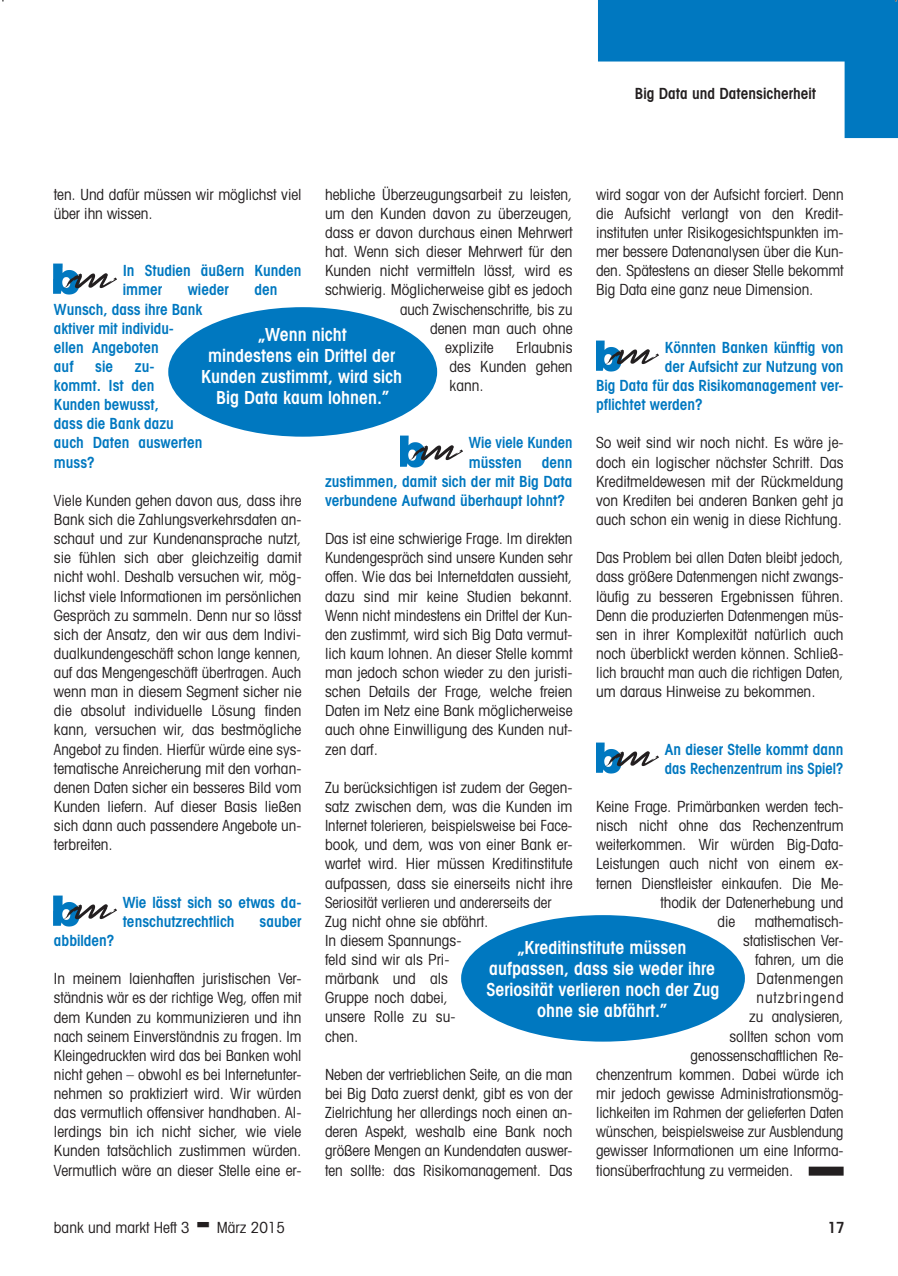
<style>
.page{position:relative;width:898px;height:1276px;background:#fff}
.page>*{position:absolute;margin:0;border:0;box-sizing:border-box;transform-origin:0 0}
.t1{font:600 condensed 18px/21px "Avant Garde";color:#fff;text-align:center}
.t2{font:condensed 15.3px/19.2px "Avant Garde";color:#231f20;text-align:justify}
.t3{font:600 condensed 15.3px/19.2px "Avant Garde";color:#0078c0}
.t4{font:condensed 15.3px/19.2px "Avant Garde";color:#231f20;text-align:justify;scale:.96 1}
.t5{font:condensed 15.3px "Avant Garde";color:#231f20;scale:.95 1}
.t6{font:600 condensed 15.3px "Avant Garde";color:#231f20}
.t7{font:600 condensed 15.3px/19.2px "Avant Garde";color:#0078c0;scale:.96 1}
.t8{font:condensed 15.3px "Avant Garde";letter-spacing:.055em;color:#231f20}
.t9{font:condensed 15.3px "Avant Garde";letter-spacing:.025em;color:#231f20}
</style>
<div class="page">
<img style="left:54px;top:264px;width:24px;height:31px">
<img style="left:61px;top:271px;width:56px;height:19px">
<img style="left:54px;top:895px;width:24px;height:31px">
<img style="left:61px;top:903px;width:56px;height:19px">
<div style="left:809px;top:1167px;width:35px;height:9px;background:#231f20"></div>
<img style="left:596px;top:340px;width:24px;height:31px">
<img style="left:603px;top:348px;width:56px;height:19px">
<img style="left:596px;top:742px;width:24px;height:31px">
<img style="left:603px;top:749px;width:56px;height:20px">
<img style="left:400px;top:436px;width:24px;height:31px">
<img style="left:407px;top:443px;width:56px;height:20px">
<div style="left:168px;top:307px;width:269px;height:130px;background:#0078c0;border-radius:50%"></div>
<div style="left:461px;top:915px;width:284px;height:127px;background:#0078c0;border-radius:50%"></div>
<svg style="left:598px;top:0;width:300px;height:138px"></svg>
<p class="t6" style="left:635px;top:84px;width:183px">Big Data und Datensicherheit</p>
<p class="t2" style="left:325px;top:184px;width:249px">hebliche Überzeugungsarbeit zu leisten,</p>
<p class="t2" style="left:325px;top:203px;width:249px">um den Kunden davon zu überzeugen,</p>
<p class="t2" style="left:325px;top:223px;width:249px">dass er davon durchaus einen Mehrwert</p>
<p class="t2" style="left:325px;top:242px;width:249px">hat. Wenn sich dieser Mehrwert für den</p>
<p class="t2" style="left:325px;top:261px;width:249px">Kunden nicht vermitteln lässt, wird es</p>
<p class="t2" style="left:325px;top:280px;width:249px">schwierig. Möglicherweise gibt es jedoch</p>
<p class="t2" style="left:400px;top:299px;width:174px">auch Zwischenschritte, bis zu</p>
<p class="t2" style="left:430px;top:318px;width:144px">denen man auch ohne</p>
<p class="t2" style="left:445px;top:337px;width:50px">explizite</p>
<p class="t2" style="left:596px;top:184px;width:249px">wird sogar von der Aufsicht forciert. Denn die Aufsicht verlangt von den Kredit&shy;instituten unter Risikogesichtspunkten im&shy;mer bessere Datenanalysen über die Kun&shy;den. Spätestens an dieser Stelle bekommt Big Data eine ganz neue Dimension.</p>
<p class="t2" style="left:54px;top:184px;width:249px">ten. Und dafür müssen wir möglichst viel über ihn wissen.</p>
<p class="t3" style="left:123px;top:261px;width:180px">In Studien äußern Kunden immer</p>
<p class="t3" style="left:188px;top:280px;width:43px">wieder</p>
<p class="t3" style="left:254px;top:280px;width:25px">den</p>
<p class="t3" style="left:54px;top:299px;width:150px">Wunsch, dass ihre Bank aktiver mit individu&shy;ellen Angeboten<br>auf</p>
<p class="t1" style="left:201px;top:324px;width:203px">„Wenn nicht<br>mindestens ein Drittel der<br>Kunden zustimmt, wird sich<br>Big Data kaum lohnen.”</p>
<p class="t3" style="left:665px;top:337px;width:180px">Könnten Banken künftig von</p>
<p class="t3" style="left:665px;top:357px;width:180px">der Aufsicht zur Nutzung von</p>
<p class="t3" style="left:596px;top:376px;width:249px">Big Data für das Risikomanagement ver-</p>
<p class="t3" style="left:596px;top:395px;width:108px">pflichtet werden?</p>
<p class="t2" style="left:596px;top:433px;width:249px">So weit sind wir noch nicht. Es wäre je&shy;doch ein logischer nächster Schritt. Das Kreditmeldewesen mit der Rückmeldung von Krediten bei anderen Banken geht ja auch schon ein wenig in diese Richtung.</p>
<p class="t4" style="left:596px;top:548px;width:259px">Das Problem bei allen Daten bleibt jedoch, dass größere Datenmengen nicht zwangs&shy;läufig zu besseren Ergebnissen führen.<br>Denn die produzierten Datenmengen müs&shy;sen in ihrer Komplexität natürlich auch noch überblickt werden können. Schließ&shy;lich braucht man auch die richtigen Daten, um daraus Hinweise zu bekommen.</p>
<p class="t2" style="left:450px;top:337px;width:124px;text-indent:67px">Erlaubnis des Kunden gehen kann.</p>
<p class="t3" style="left:95px;top:357px;width:19px">sie</p>
<p class="t3" style="left:54px;top:357px;width:150px;text-indent:81px">zu&shy;kommt. Ist den<br>Kunden bewusst,<br>dass die Bank dazu auch Daten auswerten muss?</p>
<p class="t2" style="left:54px;top:490px;width:249px">Viele Kunden gehen davon aus, dass ihre Bank sich die Zahlungsverkehrsdaten an&shy;schaut und zur Kundenansprache nutzt, sie fühlen sich aber gleichzeitig damit nicht wohl. Deshalb versuchen wir, mög&shy;lichst viele Informationen im persönlichen Gespräch zu sammeln. Denn nur so lässt sich der Ansatz, den wir aus dem Indivi&shy;dualkundengeschäft schon lange kennen, auf das Mengengeschäft übertragen. Auch wenn man in diesem Segment sicher nie die absolut individuelle Lösung finden kann, versuchen wir, das bestmögliche Angebot zu finden. Hierfür würde eine sys&shy;tematische Anreicherung mit den vorhan&shy;denen Daten sicher ein besseres Bild vom Kunden liefern. Auf dieser Basis ließen sich dann auch passendere Angebote un&shy;terbreiten.</p>
<p class="t7" style="left:469px;top:433px;width:110px">Wie viele Kunden müssten</p>
<p class="t3" style="left:325px;top:452px;width:249px;text-align:justify;text-indent:217px">denn zustimmen, damit sich der mit Big Data verbundene Aufwand überhaupt lohnt?</p>
<p class="t2" style="left:325px;top:529px;width:249px">Das ist eine schwierige Frage. Im direkten Kundengespräch sind unsere Kunden sehr offen. Wie das bei Internetdaten aussieht, dazu sind mir keine Studien bekannt.<br>Wenn nicht mindestens ein Drittel der Kun&shy;den zustimmt, wird sich Big Data vermut&shy;lich kaum lohnen. An dieser Stelle kommt man jedoch schon wieder zu den juristi&shy;schen Details der Frage, welche freien Daten im Netz eine Bank möglicherweise auch ohne Einwilligung des Kunden nut&shy;zen darf.</p>
<p class="t2" style="left:325px;top:777px;width:249px;text-align:left">Zu berücksichtigen ist zudem der Gegen&shy;satz zwischen dem, was die Kunden im<br>Internet tolerieren, beispielsweise bei Face&shy;book, und dem, was von einer Bank er&shy;wartet wird. Hier müssen Kreditinstitute aufpassen, dass sie einerseits nicht ihre<br>Seriosität verlieren und andererseits der<br>Zug nicht ohne sie abfährt.<br>In diesem Spannungs-<br>feld sind wir als Pri-<br>märbank und als<br>Gruppe noch dabei,<br>unsere Rolle zu su-<br>chen.</p>
<p class="t2" style="left:325px;top:1064px;width:249px">Neben der vertrieblichen Seite, an die man bei Big Data zuerst denkt, gibt es von der Zielrichtung her allerdings noch einen an&shy;deren Aspekt, weshalb eine Bank noch größere Mengen an Kundendaten auswer&shy;ten sollte: das Risikomanagement. Das</p>
<p class="t3" style="left:665px;top:739px;width:180px">An dieser Stelle kommt dann das Rechenzentrum ins Spiel?</p>
<p class="t2" style="left:596px;top:797px;width:249px">Keine Frage. Primärbanken werden tech-</p>
<p class="t2" style="left:596px;top:816px;width:249px">nisch nicht ohne das Rechenzentrum</p>
<p class="t2" style="left:596px;top:835px;width:249px">weiterkommen. Wir würden Big-Data-</p>
<p class="t2" style="left:596px;top:854px;width:249px">Leistungen auch nicht von einem ex-</p>
<p class="t2" style="left:596px;top:873px;width:249px">ternen Dienstleister einkaufen. Die Me-</p>
<p class="t2" style="left:661px;top:892px;width:184px">thodik der Datenerhebung und</p>
<p class="t2" style="left:718px;top:911px;width:19px">die</p>
<p class="t2" style="left:755px;top:911px;width:90px">mathematisch-</p>
<p class="t2" style="left:743px;top:930px;width:102px">statistischen Ver-</p>
<p class="t2" style="left:755px;top:950px;width:90px">fahren, um die</p>
<p class="t9" style="left:757px;top:969px;width:88px">Datenmengen</p>
<p class="t8" style="left:757px;top:988px;width:88px">nutzbringend</p>
<p class="t2" style="left:749px;top:1007px;width:96px">zu analysieren,</p>
<p class="t2" style="left:730px;top:1026px;width:116px">sollten schon vom</p>
<p class="t2" style="left:691px;top:1045px;width:155px">genossenschaftlichen Re-</p>
<p class="t2" style="left:596px;top:1064px;width:249px">chenzentrum kommen. Dabei würde ich</p>
<p class="t2" style="left:596px;top:1083px;width:249px">mir jedoch gewisse Administrationsmög-</p>
<p class="t2" style="left:596px;top:1103px;width:249px">lichkeiten im Rahmen der gelieferten Daten</p>
<p class="t5" style="left:596px;top:1122px;width:262px">wünschen, beispielsweise zur Ausblendung</p>
<p class="t2" style="left:596px;top:1141px;width:248px">gewisser Informationen um eine Informa-</p>
<p class="t2" style="left:596px;top:1160px;width:199px">tionsüberfrachtung zu vermeiden.</p>
<p class="t3" style="left:123px;top:892px;width:180px">Wie lässt sich so etwas da&shy;tenschutzrechtlich</p>
<p class="t3" style="left:260px;top:912px;width:43px">sauber</p>
<p class="t3" style="left:54px;top:931px;width:62px">abbilden?</p>
<p class="t2" style="left:54px;top:969px;width:249px">In meinem laienhaften juristischen Ver&shy;ständnis wär es der richtige Weg, offen mit dem Kunden zu kommunizieren und ihn nach seinem Einverständnis zu fragen. Im Kleingedruckten wird das bei Banken wohl nicht gehen – obwohl es bei Internetunter&shy;nehmen so praktiziert wird. Wir würden das vermutlich offensiver handhaben. Al&shy;lerdings bin ich nicht sicher, wie viele Kunden tatsächlich zustimmen würden.<br>Vermutlich wäre an dieser Stelle eine er-</p>
<p class="t1" style="left:486px;top:937px;width:234px">„Kreditinstitute müssen aufpassen, dass sie weder ihre<br>Seriosität verlieren noch der Zug ohne sie abfährt.”</p>
<p class="t2" style="left:54px;top:1217px;width:137px">bank und markt Heft 3</p>
<p class="t2" style="left:217px;top:1217px;width:70px">März 2015</p>
<p class="t6" style="left:828px;top:1218px;width:19px">17</p>
</div>
